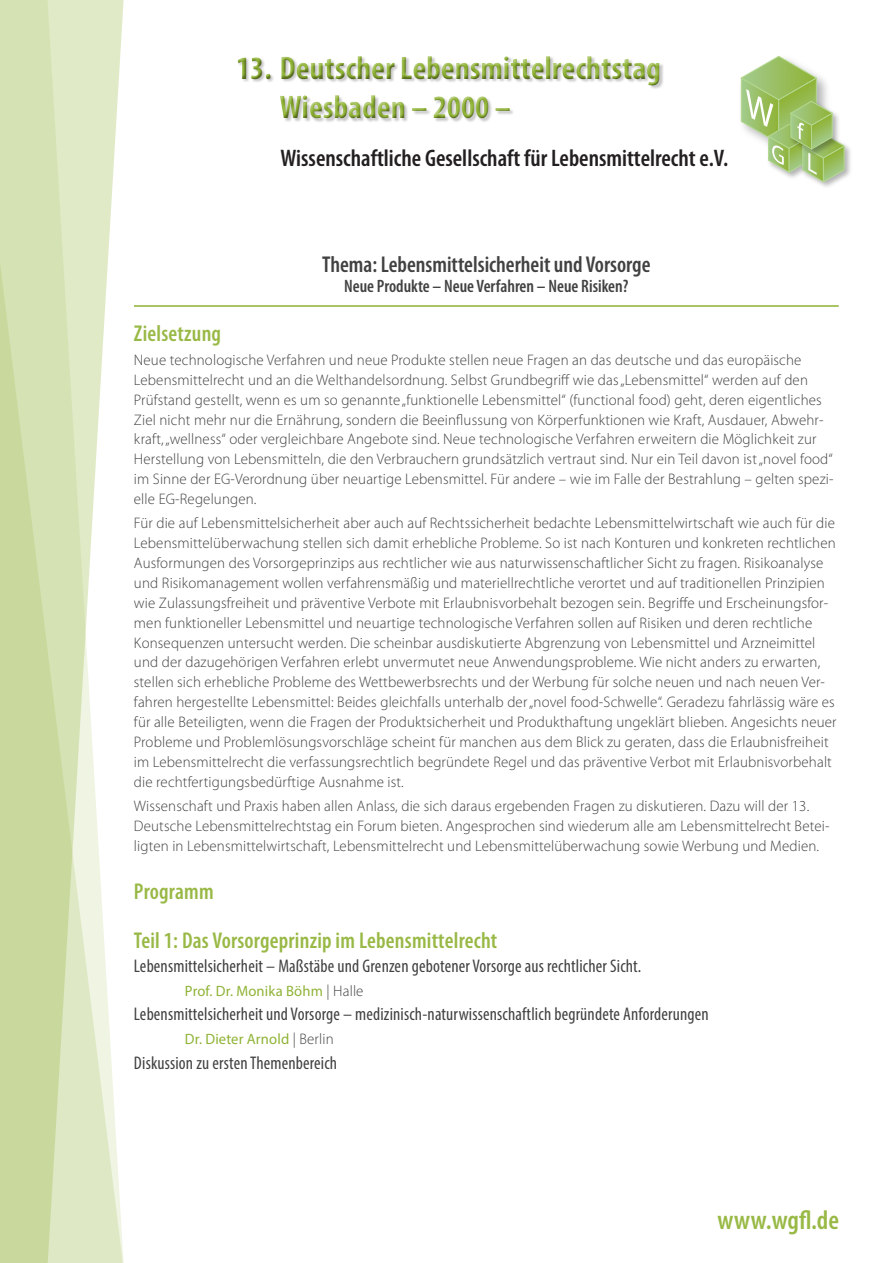
<style>
.page{position:relative;width:893px;height:1263px;background:#fff}
.page>*{position:absolute;margin:0;border:0;box-sizing:border-box;transform-origin:0 0}
.t1{font:700 condensed 33px/39.6px "Myriad Pro";color:#8fb335}
.WGfL{font:600 condensed 27px "Myriad Pro";letter-spacing:.005em;color:#99b946}
.t2{font:600 condensed 24px "Myriad Pro";color:#231f20}
.Überschrieft_02{font:600 condensed 22.95px "Myriad Pro";letter-spacing:.01em;color:#99b946}
.Main-Thema{font:600 condensed 22.95px "Myriad Pro";color:#414142}
.Themen_Teile_Datum{font:condensed 18.3px "Myriad Pro";letter-spacing:.01em;color:#414142}
.Main-Thema-2{font:600 condensed 18px "Myriad Pro";color:#414142}
.Text{font:300 15.3px/20px "Myriad Pro";letter-spacing:.01em;color:#414142}
.Text-2{font:15px "Myriad Pro";letter-spacing:.01em;color:#8fb335}
.s1{font-weight:300;font-size:15.3px;color:#414142}
</style>
<div class="page">
<img style="left:740px;top:55px;width:39px;height:67px">
<img style="left:818px;top:145px;width:33px;height:42px">
<svg style="left:0;top:0;width:124px;height:1263px"></svg>
<div style="left:234px;top:53px;width:430px;height:70px;background:#231f20;opacity:.45"></div>
<hr style="left:134px;top:305px;width:705px;height:2px;background:#8fb335">
<svg style="left:741px;top:56px;width:104px;height:127px"></svg>
<h1 class="t1" style="left:279px;top:47px;width:383px;text-indent:-43px">13. Deutscher Lebensmittelrechtstag<br>Wiesbaden – 2000 –</h1>
<p class="t2" style="left:281px;top:143px;width:449px">Wissenschaftliche Gesellschaft für Lebensmittelrecht e.V.</p>
<p class="Main-Thema" style="left:322px;top:251px;width:330px">Thema: Lebensmittelsicherheit und Vorsorge</p>
<p class="Main-Thema-2" style="left:344px;top:275px;width:286px">Neue Produkte – Neue Verfahren – Neue Risiken?</p>
<p class="Überschrieft_02" style="left:134px;top:319px;width:89px">Zielsetzung</p>
<p class="Text" style="left:134px;top:350px;width:701px">Neue technologische Verfahren und neue Produkte stellen neue Fragen an das deutsche und das europäische Lebensmittelrecht und an die Welthandelsordnung. Selbst Grundbegriff wie das „Lebensmittel“ werden auf den Prüfstand gestellt, wenn es um so genannte „funktionelle Lebensmittel“ (functional food) geht, deren eigentliches Ziel nicht mehr nur die Ernährung, sondern die Beeinflussung von Körperfunktionen wie Kraft, Ausdauer, Abwehr&shy;kraft, „wellness“ oder vergleichbare Angebote sind. Neue technologische Verfahren erweitern die Möglichkeit zur Herstellung von Lebensmitteln, die den Verbrauchern grundsätzlich vertraut sind. Nur ein Teil davon ist „novel food“ im Sinne der EG-Verordnung über neuartige Lebensmittel. Für andere – wie im Falle der Bestrahlung – gelten spezi&shy;elle EG-Regelungen.</p>
<p class="Text" style="left:134px;top:513px;width:704px">Für die auf Lebensmittelsicherheit aber auch auf Rechtssicherheit bedachte Lebensmittelwirtschaft wie auch für die Lebensmittelüberwachung stellen sich damit erhebliche Probleme. So ist nach Konturen und konkreten rechtlichen Ausformungen des Vorsorgeprinzips aus rechtlicher wie aus naturwissenschaftlicher Sicht zu fragen. Risikoanalyse und Risikomanagement wollen verfahrensmäßig und materiellrechtliche verortet und auf traditionellen Prinzipien wie Zulassungsfreiheit und präventive Verbote mit Erlaubnisvorbehalt bezogen sein. Begriffe und Erscheinungsfor&shy;men funktioneller Lebensmittel und neuartige technologische Verfahren sollen auf Risiken und deren rechtliche Konsequenzen untersucht werden. Die scheinbar ausdiskutierte Abgrenzung von Lebensmittel und Arzneimittel und der dazugehörigen Verfahren erlebt unvermutet neue Anwendungsprobleme. Wie nicht anders zu erwarten, stellen sich erhebliche Probleme des Wettbewerbsrechts und der Werbung für solche neuen und nach neuen Ver&shy;fahren hergestellte Lebensmittel: Beides gleichfalls unterhalb der „novel food-Schwelle“. Geradezu fahrlässig wäre es für alle Beteiligten, wenn die Fragen der Produktsicherheit und Produkthaftung ungeklärt blieben. Angesichts neuer Probleme und Problemlösungsvorschläge scheint für manchen aus dem Blick zu geraten, dass die Erlaubnisfreiheit im Lebensmittelrecht die verfassungsrechtlich begründete Regel und das präventive Verbot mit Erlaubnisvorbehalt die rechtfertigungsbedürftige Ausnahme ist.</p>
<p class="Text" style="left:134px;top:796px;width:697px">Wissenschaft und Praxis haben allen Anlass, die sich daraus ergebenden Fragen zu diskutieren. Dazu will der 13.<br>Deutsche Lebensmittelrechtstag ein Forum bieten. Angesprochen sind wiederum alle am Lebensmittelrecht Betei&shy;ligten in Lebensmittelwirtschaft, Lebensmittelrecht und Lebensmittelüberwachung sowie Werbung und Medien.</p>
<p class="Überschrieft_02" style="left:134px;top:877px;width:81px">Programm</p>
<p class="Überschrieft_02" style="left:134px;top:926px;width:365px">Teil 1: Das Vorsorgeprinzip im Lebensmittelrecht</p>
<p class="Themen_Teile_Datum" style="left:134px;top:954px;width:509px">Lebensmittelsicherheit – Maßstäbe und Grenzen gebotener Vorsorge aus rechtlicher Sicht.</p>
<p class="Text-2" style="left:185px;top:982px;width:180px">Prof. Dr. Monika Böhm <span class="s1">| Halle</span></p>
<p class="Themen_Teile_Datum" style="left:134px;top:1003px;width:576px">Lebensmittelsicherheit und Vorsorge – medizinisch-naturwissenschaftlich begründete Anforderungen</p>
<p class="Text-2" style="left:185px;top:1030px;width:150px">Dr. Dieter Arnold <span class="s1">| Berlin</span></p>
<p class="Themen_Teile_Datum" style="left:134px;top:1051px;width:205px">Diskussion zu ersten Themenbereich</p>
<p class="WGfL" style="left:718px;top:1203px;width:123px">www.wgfl.de</p>
</div>
